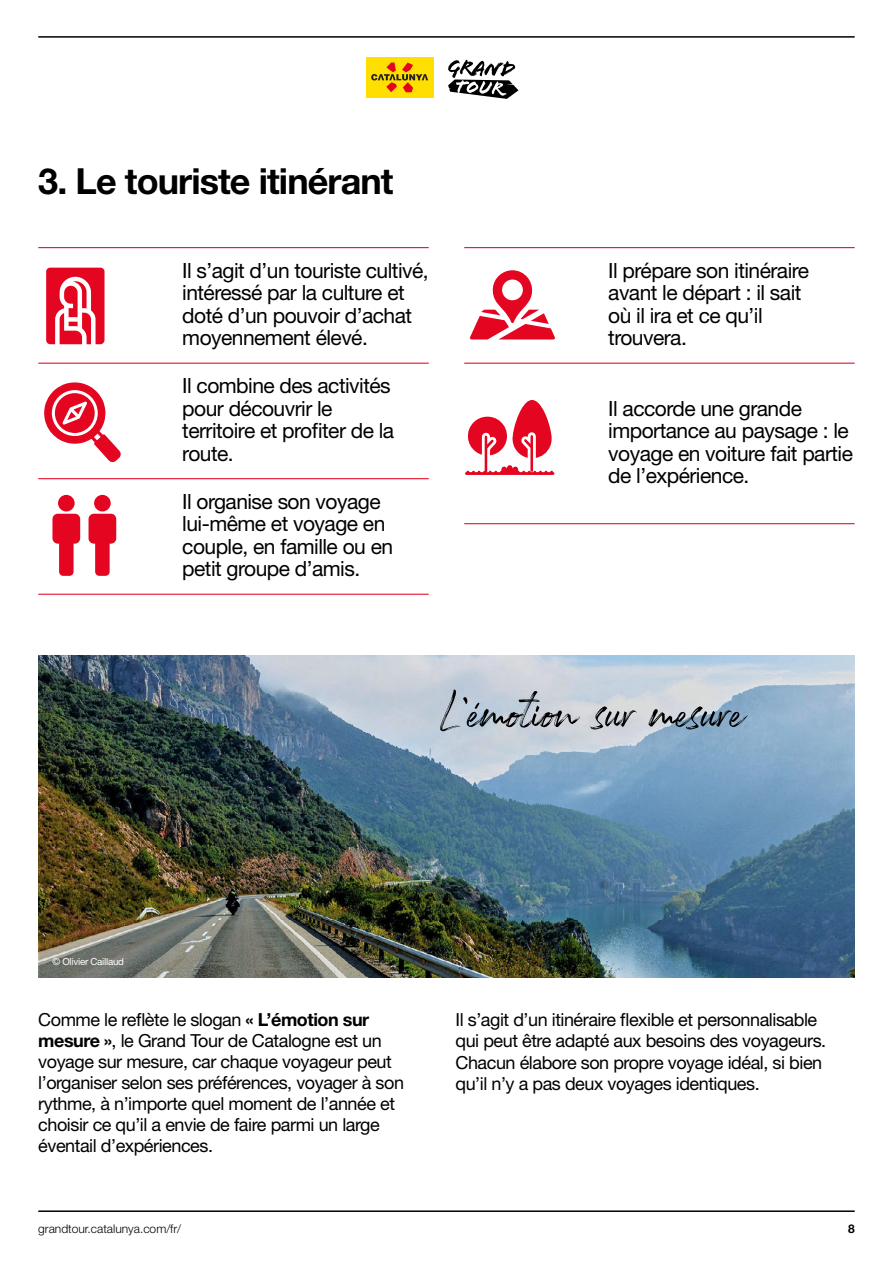
<style>
.page{position:relative;width:893px;height:1263px;background:#fff}
.page>*{position:absolute;margin:0;border:0;box-sizing:border-box;transform-origin:0 0}
.t1{font:50.1px "Rockness";letter-spacing:-.005em;color:#000}
.t2{font:700 36px "Helvetica Neue LT Std";letter-spacing:-.025em;color:#000}
.t3{font:21px/22.5px "Helvetica Neue LT Std";letter-spacing:-.025em;color:#000}
.t4{font:18px/21px "Helvetica Neue LT Std";letter-spacing:-.025em;color:#000}
.t5{font:300 12px "Helvetica Neue LT Std";color:#000}
.t6{font:700 12px "Helvetica Neue LT Std";color:#000}
.t7{font:9.75px "Helvetica Neue LT Std";letter-spacing:-.025em;color:#fff}
.s1{font-weight:700}
</style>
<div class="page">
<hr style="left:38px;top:36px;width:817px;height:2px;background:#000">
<hr style="left:38px;top:1210px;width:817px;height:2px;background:#000">
<div style="left:366px;top:57px;width:68px;height:40px;background:#ffdf00"></div>
<svg style="left:371px;top:63px;width:57px;height:29px"></svg>
<svg style="left:448px;top:60px;width:70px;height:39px"></svg>
<hr style="left:38px;top:247px;width:391px;height:1px;background:#e40520">
<hr style="left:38px;top:363px;width:391px;height:1px;background:#e40520">
<hr style="left:38px;top:478px;width:391px;height:1px;background:#e40520">
<hr style="left:38px;top:594px;width:391px;height:1px;background:#e40520">
<hr style="left:464px;top:247px;width:391px;height:1px;background:#e40520">
<hr style="left:464px;top:363px;width:391px;height:1px;background:#e40520">
<hr style="left:464px;top:523px;width:391px;height:1px;background:#e40520">
<img style="left:38px;top:656px;width:817px;height:322px">
<svg style="left:46px;top:268px;width:59px;height:76px"></svg>
<div style="left:58px;top:495px;width:17px;height:16px;background:#e40520;border-radius:50%"></div>
<svg style="left:52px;top:514px;width:28px;height:62px"></svg>
<div style="left:94px;top:495px;width:17px;height:16px;background:#e40520;border-radius:50%"></div>
<svg style="left:89px;top:514px;width:27px;height:62px"></svg>
<svg style="left:465px;top:400px;width:89px;height:75px"></svg>
<svg style="left:470px;top:270px;width:85px;height:69px"></svg>
<svg style="left:44px;top:382px;width:77px;height:81px"></svg>
<svg style="left:475px;top:703px;width:4px;height:6px"></svg>
<h2 class="t2" style="left:38px;top:159px;width:357px">3. Le touriste itinérant</h2>
<p class="t3" style="left:182px;top:259px;width:248px">Il s’agit d’un touriste cultivé, intéressé par la culture et doté d’un pouvoir d’achat moyennement élevé.</p>
<p class="t3" style="left:182px;top:374px;width:213px">Il combine des activités pour découvrir le territoire et profiter de la route.</p>
<p class="t3" style="left:182px;top:490px;width:212px">Il organise son voyage lui-même et voyage en couple, en famille ou en petit groupe d’amis.</p>
<p class="t3" style="left:608px;top:259px;width:202px">Il prépare son itinéraire avant le départ : il sait où il ira et ce qu’il trouvera.</p>
<p class="t3" style="left:608px;top:397px;width:246px">Il accorde une grande importance au paysage : le voyage en voiture fait partie de l’expérience.</p>
<h1 class="t1" style="left:439px;top:679px;width:308px">L’emotion sur mesure</h1>
<p class="t7" style="left:52px;top:955px;width:73px">© Olivier Caillaud</p>
<p class="t4" style="left:38px;top:1009px;width:367px">Comme le reflète le slogan <span class="s1">« L’émotion sur mesure »</span>, le Grand Tour de Catalogne est un voyage sur mesure, car chaque voyageur peut l’organiser selon ses préférences, voyager à son rythme, à n’importe quel moment de l’année et choisir ce qu’il a envie de faire parmi un large éventail d’expériences.</p>
<p class="t4" style="left:455px;top:1009px;width:372px;line-height:21.5px">Il s’agit d’un itinéraire flexible et personnalisable qui peut être adapté aux besoins des voyageurs.<br>Chacun élabore son propre voyage idéal, si bien qu’il n’y a pas deux voyages identiques.</p>
<p class="t5" style="left:38px;top:1221px;width:144px">grandtour.catalunya.com/fr/</p>
<p class="t6" style="left:848px;top:1221px;width:8px">8</p>
</div>
